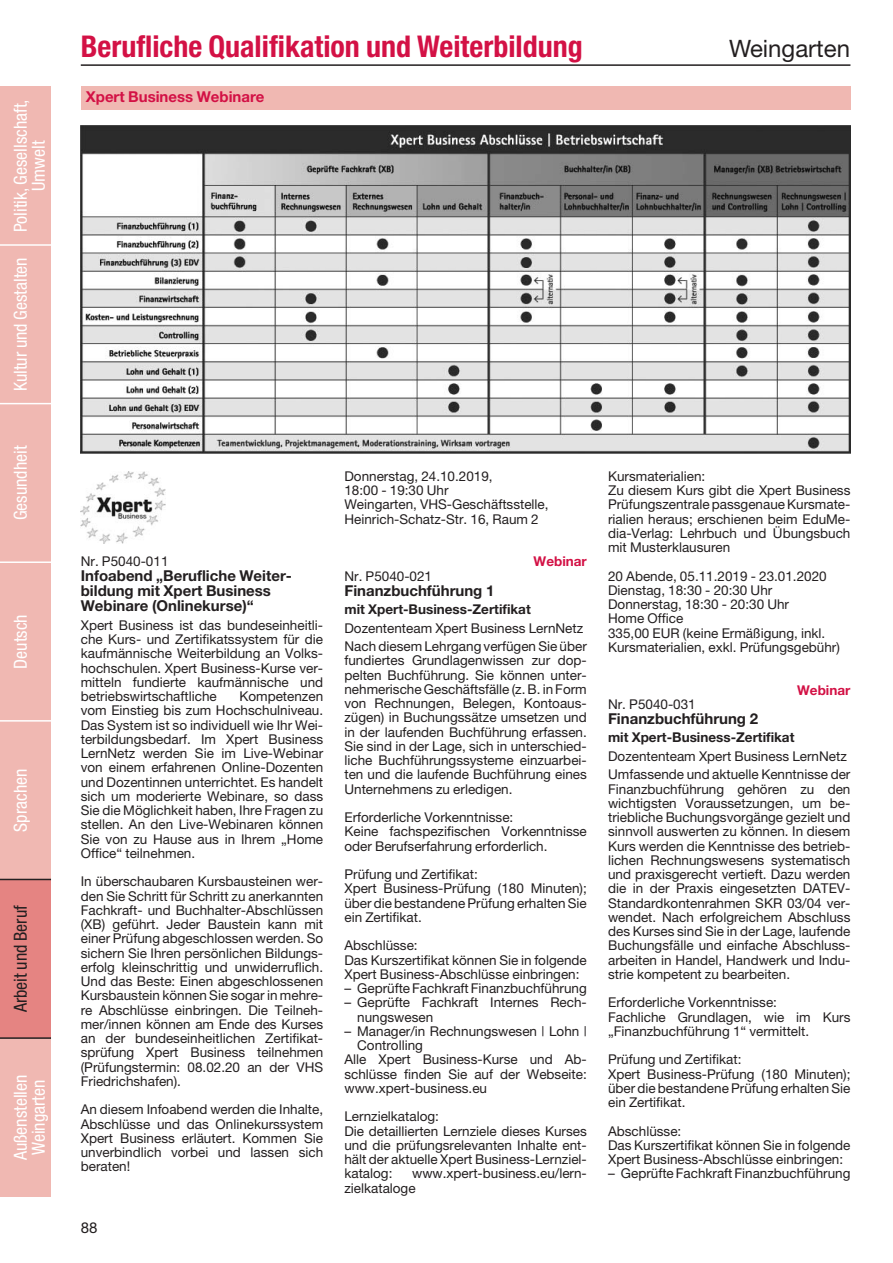
<style>
.page{position:relative;width:893px;height:1263px;background:#fff}
.page>*{position:absolute;margin:0;border:0;box-sizing:border-box;transform-origin:0 0}
.t1{font:700 condensed 30px "Helvetica Neue";color:#d31145}
.t2{font:24px "Helvetica Neue";color:#231f20}
.t3{font:condensed 18px/18px "Helvetica Neue";color:#fff;text-align:center}
.t4{font:condensed 18px "Helvetica Neue";color:#231f20}
.t5{font:700 15px/15px "Helvetica Neue";color:#231f20}
.t6{font:700 15px "Helvetica Neue";color:#d31145}
.t7{font:15px "Helvetica Neue";color:#231f20}
.t8{font:13.5px/14.2px "Helvetica Neue";color:#231f20}
.t9{font:700 13.5px "Helvetica Neue";color:#231f20}
.t10{font:700 13.5px "Helvetica Neue";color:#d31145}
</style>
<div class="page">
<div style="left:81px;top:86px;width:769px;height:24px;background:#f0b8b2"></div>
<hr style="left:81px;top:64px;width:769px;height:2px;background:#231f20">
<div style="left:0;top:86px;width:51px;height:159px;background:#f0b8b2"></div>
<div style="left:0;top:245px;width:51px;height:159px;background:#f0b8b2"></div>
<div style="left:0;top:404px;width:51px;height:158px;background:#f0b8b2"></div>
<div style="left:0;top:562px;width:51px;height:159px;background:#f0b8b2"></div>
<div style="left:0;top:721px;width:51px;height:158px;background:#f0b8b2"></div>
<div style="left:0;top:879px;width:51px;height:159px;background:#e58482"></div>
<div style="left:0;top:1038px;width:51px;height:159px;background:#f0b8b2"></div>
<hr style="left:0;top:244px;width:51px;height:2px;background:#fff">
<hr style="left:0;top:403px;width:51px;height:1px;background:#fff">
<hr style="left:0;top:720px;width:51px;height:2px;background:#fff">
<hr style="left:0;top:879px;width:51px;height:1px;background:#231f20">
<hr style="left:0;top:1037px;width:51px;height:2px;background:#231f20">
<hr style="left:0;top:561px;width:51px;height:2px;background:#fff">
<img style="left:81px;top:471px;width:85px;height:72px">
<img style="left:81px;top:125px;width:769px;height:329px">
<h3 class="t3" style="left:13px;top:232px;width:134px;rotate:-90deg">Politik, Gesellschaft,<br>Umwelt</h3>
<h3 class="t3" style="left:13px;top:391px;width:135px;rotate:-90deg">Kultur und Gestalten</h3>
<h3 class="t3" style="left:13px;top:520px;width:76px;rotate:-90deg">Gesundheit</h3>
<h3 class="t3" style="left:13px;top:669px;width:56px;rotate:-90deg">Deutsch</h3>
<h3 class="t3" style="left:13px;top:832px;width:64px;rotate:-90deg">Sprachen</h3>
<h3 class="t4" style="left:14px;top:1012px;width:108px;rotate:-90deg">Arbeit und Beruf</h3>
<h3 class="t3" style="left:13px;top:1160px;width:87px;text-align:left;rotate:-90deg">Außenstellen<br>Weingarten</h3>
<h1 class="t1" style="left:81px;top:35px;width:503px">Berufliche Qualifikation und Weiterbildung</h1>
<h2 class="t2" style="left:729px;top:40px;width:122px">Weingarten</h2>
<p class="t6" style="left:86px;top:92px;width:180px">Xpert Business Webinare</p>
<p class="t8" style="left:81px;top:556px;width:89px">Nr. P5040-011</p>
<p class="t5" style="left:81px;top:570px;width:213px">Infoabend „Berufliche Weiter&shy;bildung mit Xpert Business<br>Webinare (Onlinekurse)“</p>
<p class="t8" style="left:81px;top:619px;width:244px;text-align:justify">Xpert Business ist das bundeseinheitli&shy;che Kurs- und Zertifikatssystem für die kaufmännische Weiterbildung an Volks&shy;hochschulen. Xpert Business-Kurse ver&shy;mitteln fundierte kaufmännische und betriebswirtschaftliche</p>
<p class="t8" style="left:81px;top:690px;width:244px;text-align:justify;text-indent:159px">Kompetenzen vom Einstieg bis zum Hochschulniveau.<br>Das System ist so individuell wie Ihr Wei&shy;terbildungsbedarf. Im Xpert Business LernNetz werden Sie im Live-Webinar von einem erfahrenen Online-Dozenten und Dozentinnen unterrichtet. Es handelt sich um moderierte Webinare, so dass Sie die Möglichkeit haben, Ihre Fragen zu stellen. An den Live-Webinaren können Sie von zu Hause aus in Ihrem „Home Office“ teilnehmen.</p>
<p class="t8" style="left:81px;top:876px;width:244px;text-align:justify">In überschaubaren Kursbausteinen wer&shy;den Sie Schritt für Schritt zu anerkannten Fachkraft- und Buchhalter-Abschlüssen (XB) geführt. Jeder Baustein kann mit einer Prüfung abgeschlossen werden. So sichern Sie Ihren persönlichen Bildungs&shy;erfolg kleinschrittig und unwiderruflich.<br>Und das Beste: Einen abgeschlossenen Kursbaustein können Sie sogar in mehre&shy;re Abschlüsse einbringen. Die Teilneh&shy;mer/innen können am Ende des Kurses an der bundeseinheitlichen Zertifikat&shy;sprüfung Xpert Business teilnehmen (Prüfungstermin: 08.02.20 an der VHS Friedrichshafen).</p>
<p class="t8" style="left:81px;top:1104px;width:244px;text-align:justify">An diesem Infoabend werden die Inhalte, Abschlüsse und das Onlinekurssystem Xpert Business erläutert. Kommen Sie unverbindlich vorbei und lassen sich beraten!</p>
<p class="t7" style="left:81px;top:1222px;width:18px">88</p>
<p class="t8" style="left:344px;top:470px;width:206px">Donnerstag, 24.10.2019,<br>18:00 - 19:30 Uhr<br>Weingarten, VHS-Geschäftsstelle,<br>Heinrich-Schatz-Str. 16, Raum 2</p>
<p class="t10" style="left:534px;top:557px;width:55px">Webinar</p>
<p class="t8" style="left:344px;top:570px;width:89px">Nr. P5040-021</p>
<p class="t5" style="left:344px;top:584px;width:151px">Finanzbuchführung 1</p>
<p class="t9" style="left:344px;top:604px;width:188px">mit Xpert-Business-Zertifikat</p>
<p class="t8" style="left:344px;top:620px;width:244px;line-height:18.5px">Dozententeam Xpert Business LernNetz<br>Nach diesem Lehrgang verfügen Sie über</p>
<p class="t8" style="left:344px;top:655px;width:244px;text-align:justify">fundiertes Grundlagenwissen zur dop&shy;pelten Buchführung. Sie können unter&shy;nehmerische Geschäftsfälle (z. B. in Form von Rechnungen, Belegen, Kontoaus&shy;zügen) in Buchungssätze umsetzen und in der laufenden Buchführung erfassen.<br>Sie sind in der Lage, sich in unterschied&shy;liche Buchführungssysteme einzuarbei&shy;ten und die laufende Buchführung eines Unternehmens zu erledigen.</p>
<p class="t8" style="left:344px;top:811px;width:244px">Erforderliche Vorkenntnisse:<br>Keine fachspezifischen Vorkenntnisse oder Berufserfahrung erforderlich.</p>
<p class="t8" style="left:344px;top:868px;width:244px">Prüfung und Zertifikat:<br>Xpert Business-Prüfung (180 Minuten); über die bestandene Prüfung erhalten Sie ein Zertifikat.</p>
<p class="t8" style="left:344px;top:940px;width:244px">Abschlüsse:<br>Das Kurszertifikat können Sie in folgende<br>Xpert Business-Abschlüsse einbringen:</p>
<p class="t8" style="left:344px;top:982px;width:244px">– Geprüfte Fachkraft Finanzbuchführung</p>
<p class="t8" style="left:357px;top:997px;width:231px;text-indent:-13px">– Geprüfte Fachkraft Internes Rech&shy;nungswesen</p>
<p class="t8" style="left:344px;top:1025px;width:244px">– Manager/in Rechnungswesen | Lohn |</p>
<p class="t8" style="left:357px;top:1039px;width:67px">Controlling</p>
<p class="t8" style="left:344px;top:1054px;width:244px">Alle Xpert Business-Kurse und Ab-</p>
<p class="t8" style="left:344px;top:1068px;width:244px">schlüsse finden Sie auf der Webseite:</p>
<p class="t8" style="left:344px;top:1082px;width:144px">www.xpert-business.eu</p>
<p class="t8" style="left:344px;top:1111px;width:244px">Lernzielkatalog:<br>Die detaillierten Lernziele dieses Kurses und die prüfungsrelevanten Inhalte ent&shy;hält der aktuelle Xpert Business-Lernziel&shy;katalog:</p>
<p class="t8" style="left:344px;top:1168px;width:244px;text-indent:68px">www.xpert-business.eu/lern&shy;zielkataloge</p>
<p class="t8" style="left:608px;top:470px;width:244px">Kursmaterialien:<br>Zu diesem Kurs gibt die Xpert Business<br>Prüfungszentrale passgenaue Kursmate&shy;rialien heraus; erschienen beim EduMe&shy;dia-Verlag: Lehrbuch und Übungsbuch mit Musterklausuren</p>
<p class="t8" style="left:608px;top:570px;width:233px">20 Abende, 05.11.2019 - 23.01.2020<br>Dienstag, 18:30 - 20:30 Uhr<br>Donnerstag, 18:30 - 20:30 Uhr<br>Home Office<br>335,00 EUR (keine Ermäßigung, inkl.<br>Kursmaterialien, exkl. Prüfungsgebühr)</p>
<p class="t10" style="left:797px;top:685px;width:55px">Webinar</p>
<p class="t8" style="left:608px;top:698px;width:89px">Nr. P5040-031</p>
<p class="t5" style="left:608px;top:712px;width:151px">Finanzbuchführung 2</p>
<p class="t9" style="left:608px;top:733px;width:188px">mit Xpert-Business-Zertifikat</p>
<p class="t8" style="left:608px;top:748px;width:244px;line-height:18.5px">Dozententeam Xpert Business LernNetz<br>Umfassende und aktuelle Kenntnisse der</p>
<p class="t8" style="left:608px;top:783px;width:244px;text-align:justify">Finanzbuchführung gehören zu den wichtigsten Voraussetzungen, um be&shy;triebliche Buchungsvorgänge gezielt und sinnvoll auswerten zu können. In diesem Kurs werden die Kenntnisse des betrieb&shy;lichen Rechnungswesens systematisch und praxisgerecht vertieft. Dazu werden die in der Praxis eingesetzten DATEV-Standardkontenrahmen SKR 03/04 ver&shy;wendet. Nach erfolgreichem Abschluss des Kurses sind Sie in der Lage, laufende Buchungsfälle und einfache Abschluss&shy;arbeiten in Handel, Handwerk und Indu&shy;strie kompetent zu bearbeiten.</p>
<p class="t8" style="left:608px;top:997px;width:244px">Erforderliche Vorkenntnisse:<br>Fachliche Grundlagen, wie im Kurs „Finanzbuchführung 1“ vermittelt.</p>
<p class="t8" style="left:608px;top:1054px;width:244px">Prüfung und Zertifikat:<br>Xpert Business-Prüfung (180 Minuten); über die bestandene Prüfung erhalten Sie ein Zertifikat.</p>
<p class="t8" style="left:608px;top:1125px;width:244px">Abschlüsse:<br>Das Kurszertifikat können Sie in folgende<br>Xpert Business-Abschlüsse einbringen:</p>
<p class="t8" style="left:608px;top:1168px;width:244px">– Geprüfte Fachkraft Finanzbuchführung</p>
</div>
